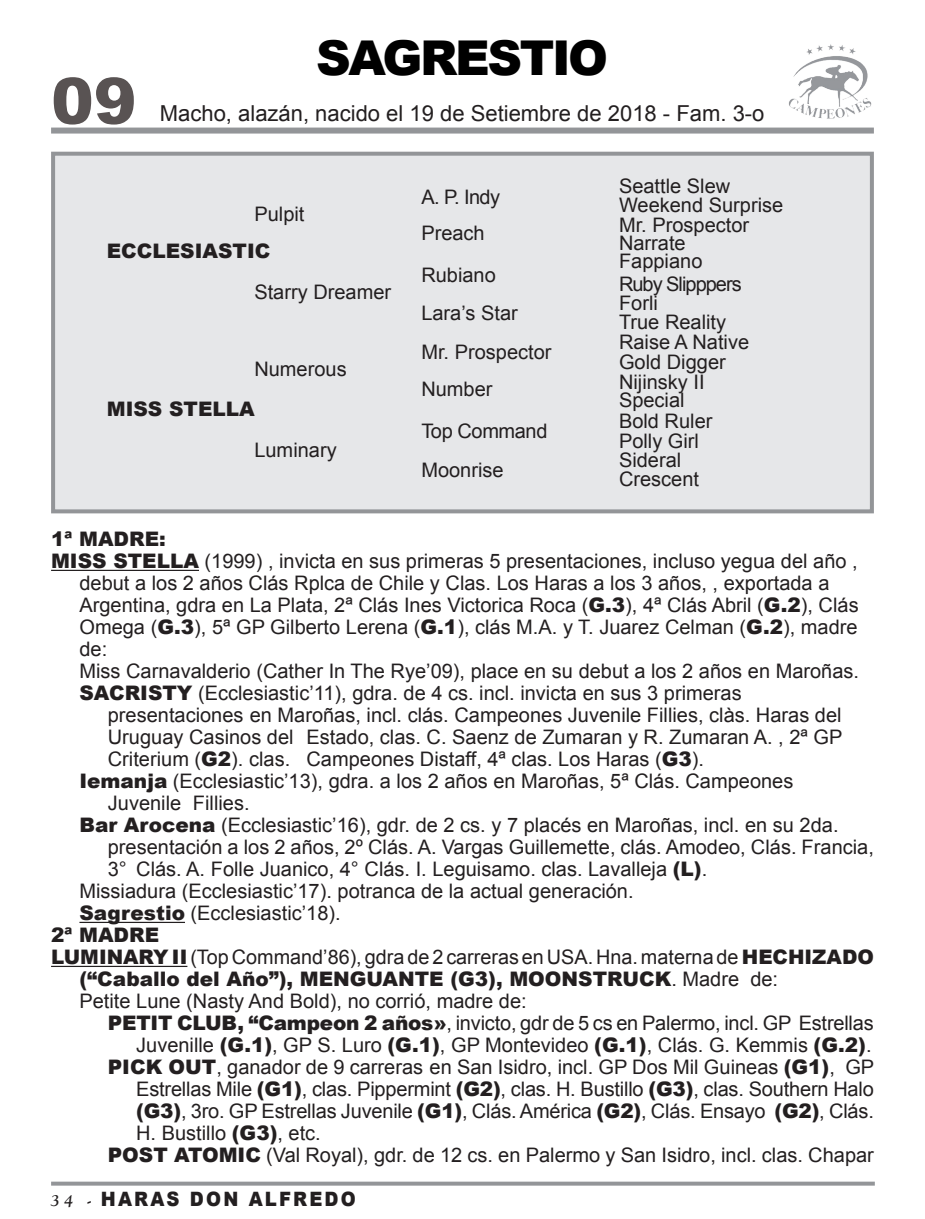
<style>
.page{position:relative;width:925px;height:1219px;background:#fff}
.page>*{position:absolute;margin:0;border:0;box-sizing:border-box;transform-origin:0 0}
.t1{font:900 64px "Arial";color:#595353}
.t2{font:900 48px "Arial";letter-spacing:-.05em;color:#000}
.t3{font:22px "Arial";color:#231f20}
.t4{font:20px "Arial";color:#231f20}
.t5{font:900 20px "Arial";color:#231f20}
.t6{font:20px "Arial";letter-spacing:-.05em;color:#231f20}
.t7{font:20px "Arial";letter-spacing:-.02em;color:#231f20}
.t8{font:900 19.8px "Arial";letter-spacing:.12em;color:#231f20;scale:.91 1}
.s1{font-weight:900}
.s2{font-weight:400}
.s3{font-family:"Goudy Old Style Bold Italic BT";font-weight:400;font-size:16px}
</style>
<div class="page">
<div style="left:51px;top:152px;width:822px;height:361px;background:#e6e7e9;border:4px solid #939598"></div>
<div style="left:51px;top:128px;width:822px;height:6px;background:#939598"></div>
<svg style="left:51px;top:1182px;width:823px;height:4px;background:#9c9ea1"></svg>
<hr style="left:51px;top:570px;width:148px;height:1px;background:#231f20">
<hr style="left:79px;top:922px;width:106px;height:1px;background:#231f20">
<hr style="left:51px;top:966px;width:136px;height:1px;background:#231f20">
<img style="left:789px;top:44px;width:83px;height:75px">
<h1 class="t1" style="left:51px;top:54px;width:87px">09</h1>
<h2 class="t2" style="left:316px;top:23px;width:293px">SAGRESTIO</h2>
<p class="t3" style="left:160px;top:99px;width:606px">Macho, alazán, nacido el 19 de Setiembre de 2018 - Fam. 3-o</p>
<p class="t4" style="left:254px;top:200px;width:52px">Pulpit</p>
<p class="t5" style="left:107px;top:236px;width:165px">ECCLESIASTIC</p>
<p class="t4" style="left:254px;top:279px;width:138px">Starry Dreamer</p>
<p class="t4" style="left:254px;top:355px;width:94px">Numerous</p>
<p class="t5" style="left:107px;top:394px;width:149px">MISS STELLA</p>
<p class="t4" style="left:254px;top:437px;width:84px">Luminary</p>
<p class="t4" style="left:421px;top:183px;width:80px">A. P. Indy</p>
<p class="t4" style="left:421px;top:219px;width:65px">Preach</p>
<p class="t4" style="left:421px;top:262px;width:76px">Rubiano</p>
<p class="t4" style="left:421px;top:299px;width:98px">Lara’s Star</p>
<p class="t4" style="left:421px;top:338px;width:132px">Mr. Prospector</p>
<p class="t4" style="left:421px;top:376px;width:73px">Number</p>
<p class="t7" style="left:421px;top:417px;width:128px">Top Command</p>
<p class="t4" style="left:421px;top:457px;width:84px">Moonrise</p>
<p class="t4" style="left:618px;top:172px;width:113px">Seattle Slew</p>
<p class="t4" style="left:618px;top:192px;width:166px">Weekend Surprise</p>
<p class="t4" style="left:618px;top:212px;width:132px">Mr. Prospector</p>
<p class="t4" style="left:618px;top:230px;width:68px">Narrate</p>
<p class="t4" style="left:618px;top:248px;width:85px">Fappiano</p>
<p class="t6" style="left:618px;top:271px;width:124px">Ruby Slipppers</p>
<p class="t4" style="left:618px;top:290px;width:40px">Forli</p>
<p class="t4" style="left:618px;top:309px;width:109px">True Reality</p>
<p class="t4" style="left:618px;top:329px;width:132px">Raise A Native</p>
<p class="t4" style="left:618px;top:349px;width:108px">Gold Digger</p>
<p class="t4" style="left:618px;top:369px;width:87px">Nijinsky II</p>
<p class="t4" style="left:618px;top:387px;width:67px">Special</p>
<p class="t4" style="left:618px;top:408px;width:95px">Bold Ruler</p>
<p class="t4" style="left:618px;top:427px;width:81px">Polly Girl</p>
<p class="t4" style="left:618px;top:446px;width:64px">Sideral</p>
<p class="t4" style="left:618px;top:465px;width:82px">Crescent</p>
<p class="t5" style="left:51px;top:524px;width:116px">1ª MADRE:</p>
<p class="t4" style="left:51px;top:548px;width:807px"><span class="s1">MISS STELLA</span> (1999) , invicta en sus primeras 5 presentaciones, incluso yegua del año ,</p>
<p class="t4" style="left:79px;top:570px;width:751px">debut a los 2 años Clás Rplca de Chile y Clas. Los Haras a los 3 años, , exportada a</p>
<p class="t4" style="left:79px;top:592px;width:780px">Argentina, gdra en La Plata, 2ª Clás Ines Victorica Roca (<span class="s1">G.3</span>), 4ª Clás Abril (<span class="s1">G.2</span>), Clás</p>
<p class="t4" style="left:79px;top:614px;width:779px">Omega (<span class="s1">G.3</span>), 5ª GP Gilberto Lerena (<span class="s1">G.1</span>), clás M.A. y T. Juarez Celman (<span class="s1">G.2</span>), madre</p>
<p class="t4" style="left:79px;top:636px;width:29px">de:</p>
<p class="t4" style="left:79px;top:658px;width:780px">Miss Carnavalderio (Cather In The Rye’09), place en su debut a los 2 años en Maroñas.</p>
<p class="t4" style="left:79px;top:680px;width:663px"><span class="s1">SACRISTY</span> (Ecclesiastic’11), gdra. de 4 cs. incl. invicta en sus 3 primeras</p>
<p class="t4" style="left:108px;top:702px;width:735px">presentaciones en Maroñas, incl. clás. Campeones Juvenile Fillies, clàs. Haras del</p>
<p class="t4" style="left:108px;top:724px;width:735px">Uruguay Casinos del Estado, clas. C. Saenz de Zumaran y R. Zumaran A. , 2ª GP</p>
<p class="t4" style="left:108px;top:746px;width:597px">Criterium (<span class="s1">G2</span>). clas. Campeones Distaff, 4ª clas. Los Haras (<span class="s1">G3</span>).</p>
<p class="t4" style="left:79px;top:768px;width:715px"><span class="s1">Iemanja</span> (Ecclesiastic’13), gdra. a los 2 años en Maroñas, 5ª Clás. Campeones</p>
<p class="t4" style="left:108px;top:790px;width:143px">Juvenile Fillies.</p>
<p class="t4" style="left:79px;top:812px;width:760px"><span class="s1">Bar Arocena</span> (Ecclesiastic’16), gdr. de 2 cs. y 7 placés en Maroñas, incl. en su 2da.</p>
<p class="t4" style="left:108px;top:834px;width:767px">presentación a los 2 años, 2º Clás. A. Vargas Guillemette, clás. Amodeo, Clás. Francia,</p>
<p class="t4" style="left:108px;top:856px;width:600px">3° Clás. A. Folle Juanico, 4° Clás. I. Leguisamo. clas. Lavalleja <span class="s1">(L)</span>.</p>
<p class="t4" style="left:79px;top:878px;width:555px">Missiadura (Ecclesiastic’17). potranca de la actual generación.</p>
<p class="t4" style="left:79px;top:900px;width:263px"><span class="s1">Sagrestio</span> (Ecclesiastic’18).</p>
<p class="t5" style="left:51px;top:920px;width:110px">2ª MADRE</p>
<p class="t4" style="left:51px;top:944px;width:824px"><span class="s1">LUMINARY II</span> (Top Command’86), gdra de 2 carreras en USA. Hna. materna de <span class="s1">HECHIZADO</span></p>
<p class="t5" style="left:79px;top:964px;width:700px">(“Caballo del Año”), MENGUANTE (G3), MOONSTRUCK<span class="s2">. Madre de:</span></p>
<p class="t4" style="left:79px;top:988px;width:448px">Petite Lune (Nasty And Bold), no corrió, madre de:</p>
<p class="t4" style="left:108px;top:1010px;width:767px"><span class="s1">PETIT CLUB, “Campeon 2 años»</span>, invicto, gdr de 5 cs en Palermo, incl. GP Estrellas</p>
<p class="t4" style="left:136px;top:1032px;width:736px">Juvenille <span class="s1">(G.1)</span>, GP S. Luro <span class="s1">(G.1)</span>, GP Montevideo <span class="s1">(G.1)</span>, Clás. G. Kemmis <span class="s1">(G.2)</span>.</p>
<p class="t4" style="left:108px;top:1054px;width:767px"><span class="s1">PICK OUT</span>, ganador de 9 carreras en San Isidro, incl. GP Dos Mil Guineas <span class="s1">(G1)</span>, GP</p>
<p class="t4" style="left:136px;top:1076px;width:738px">Estrellas Mile <span class="s1">(G1)</span>, clas. Pippermint <span class="s1">(G2)</span>, clas. H. Bustillo <span class="s1">(G3)</span>, clas. Southern Halo</p>
<p class="t4" style="left:136px;top:1098px;width:738px"><span class="s1">(G3)</span>, 3ro. GP Estrellas Juvenile <span class="s1">(G1)</span>, Clás. América <span class="s1">(G2)</span>, Clás. Ensayo <span class="s1">(G2)</span>, Clás.</p>
<p class="t4" style="left:136px;top:1120px;width:186px">H. Bustillo <span class="s1">(G3)</span>, etc.</p>
<p class="t4" style="left:108px;top:1142px;width:767px"><span class="s1">POST ATOMIC</span> (Val Royal), gdr. de 12 cs. en Palermo y San Isidro, incl. clas. Chapar</p>
<p class="t8" style="left:51px;top:1184px;width:336px"><span class="s3">3 4 -</span> HARAS DON ALFREDO</p>
</div>
